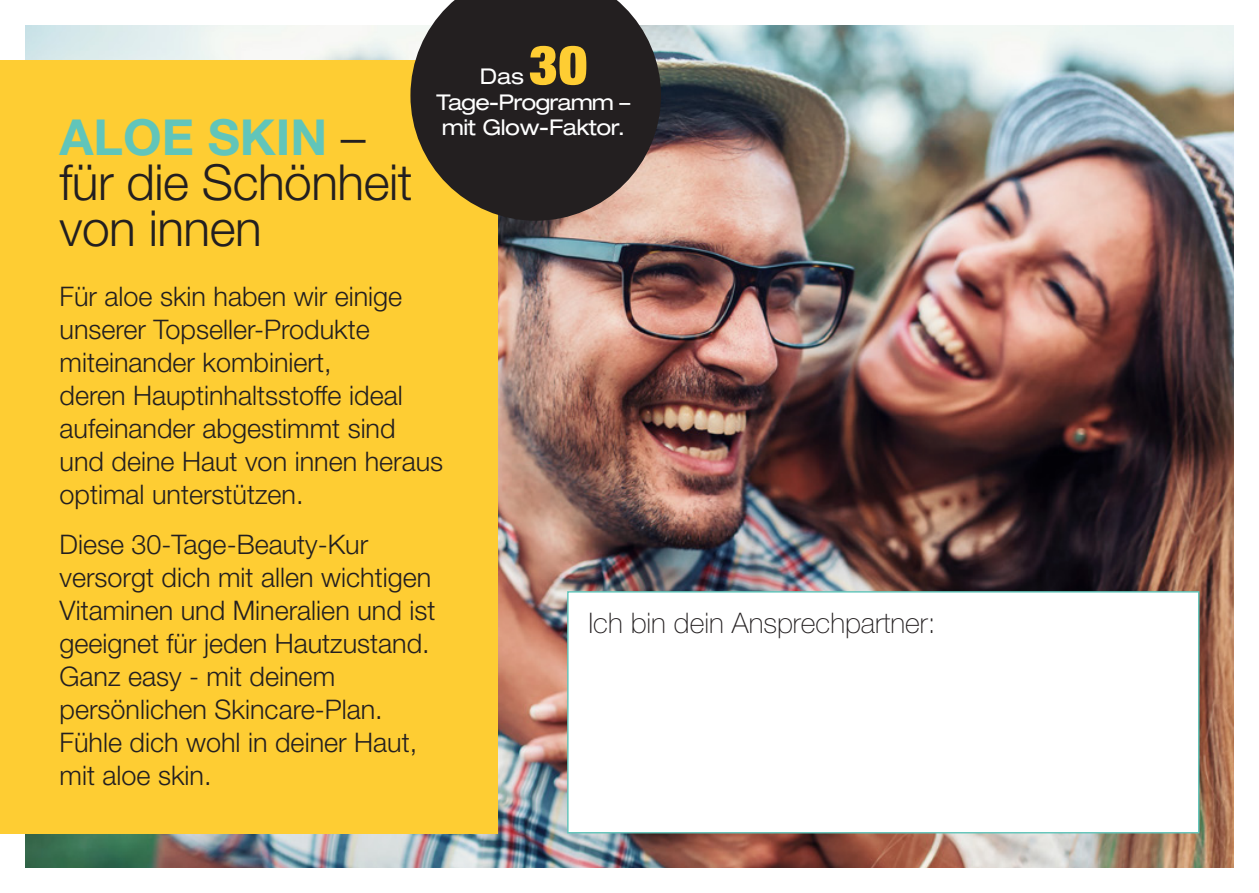
<style>
.page{position:relative;width:1259px;height:893px;background:#fff}
.page>*{position:absolute;margin:0;border:0;box-sizing:border-box;transform-origin:0 0}
.t1{font:900 expanded 54.3px "Helvetica Neue";color:#fecd33}
.t2{font:300 49.8px/45.6px "Helvetica Neue LT Pro";letter-spacing:-.01em;color:#231f20}
.t3{font:100 28.5px "Helvetica Neue LT Std";color:#231f20}
.t4{font:300 27px/33px "Helvetica Neue LT Pro";color:#231f20}
.t5{font:expanded 21.9px/25.5px "Helvetica Neue";letter-spacing:-.02em;color:#fff}
.s1{font-weight:700;color:#61c5ba}
</style>
<div class="page">
<img style="left:26px;top:26px;width:1207px;height:841px">
<div style="left:0;top:60px;width:497px;height:773px;background:#fecd33"></div>
<div style="left:567px;top:591px;width:632px;height:242px;background:#fff;border:1px solid #61c5ba"></div>
<svg style="left:410px;top:0;width:251px;height:221px;background:#453c33"></svg>
<h2 class="t2" style="left:60px;top:113px;width:354px"><span class="s1">ALOE SKIN</span> – für die Schönheit von innen</h2>
<h1 class="t1" style="left:529px;top:30px;width:60px">30</h1>
<p class="t5" style="left:436px;top:89px;width:195px">Tage-Programm – mit Glow-Faktor.</p>
<p class="t5" style="left:480px;top:63px;width:46px">Das</p>
<p class="t4" style="left:60px;top:280px;width:385px">Für aloe skin haben wir einige unserer Topseller-Produkte miteinander kombiniert,<br>deren Hauptinhaltsstoffe ideal aufeinander abgestimmt sind und deine Haut von innen heraus optimal unterstützen.</p>
<p class="t4" style="left:60px;top:528px;width:377px">Diese 30-Tage-Beauty-Kur versorgt dich mit allen wichtigen<br>Vitaminen und Mineralien und ist geeignet für jeden Hautzustand.<br>Ganz easy - mit deinem persönlichen Skincare-Plan.<br>Fühle dich wohl in deiner Haut, mit aloe skin.</p>
<p class="t3" style="left:588px;top:607px;width:349px">Ich bin dein Ansprechpartner:</p>
</div>
